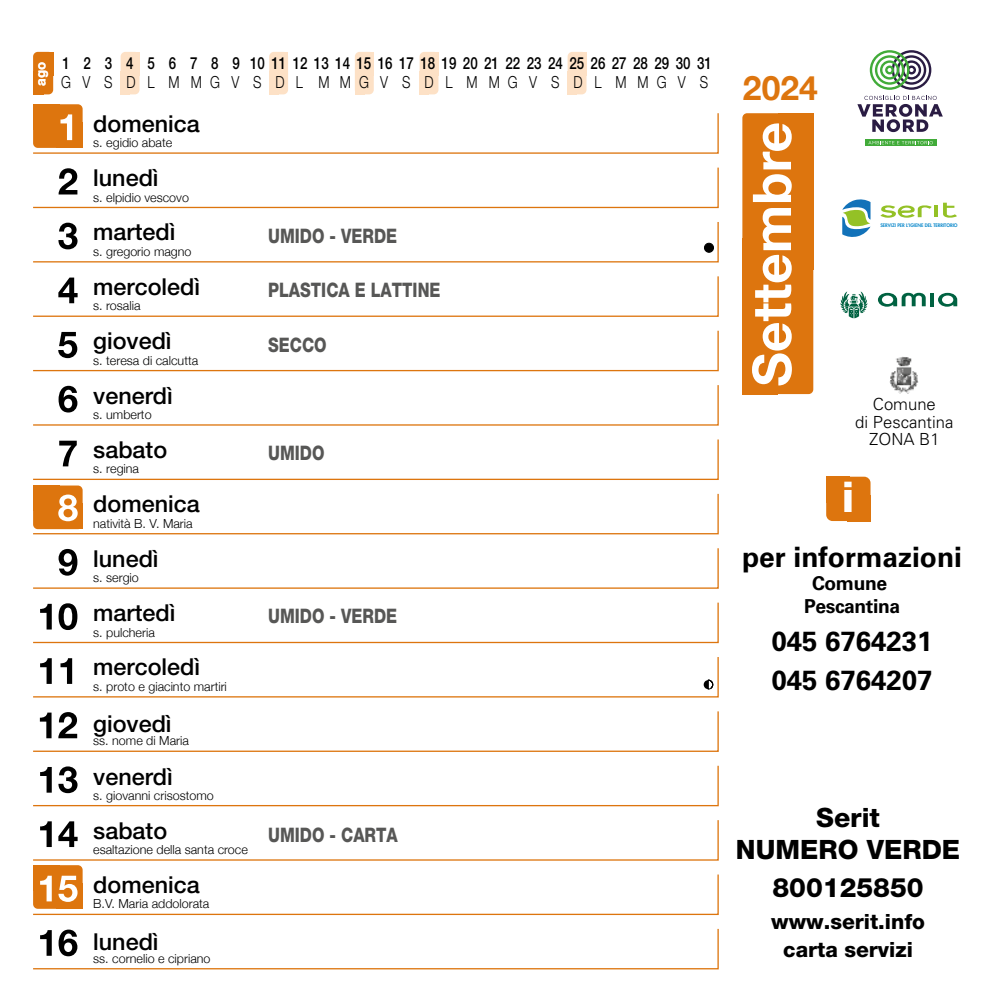
<style>
.page{position:relative;width:993px;height:993px;background:#fff}
.page>*{position:absolute;margin:0;border:0;box-sizing:border-box;transform-origin:0 0}
.t1{font:700 53.38px "Helvetica Neue LT Std";color:#fff}
.t2{font:800 42.35px "Helvetica Neue LT Std";color:#fff}
.t3{font:700 33.6px "Helvetica Neue";color:#dd750e}
.t4{font:700 28px "Univers LT Std";color:#000}
.t5{font:700 27.65px/38.5px "Univers LT Std";color:#000}
.t6{font:800 26.6px/32px "Helvetica Neue LT Std";color:#000;text-align:center}
.t7{font:500 23.28px "Helvetica Neue LT Std";color:#000}
.t8{font:800 21px/28px "Helvetica Neue LT Std";color:#000;text-align:center}
.t9{font:800 19.95px "Helvetica Neue LT Std";color:#575756;scale:.8 1}
.t10{font:700 19.25px/23.1px "Univers LT Std";letter-spacing:-.02em;color:#000;text-align:center}
.t11{font:500 16.62px "Helvetica Neue LT Std";color:#000;scale:.8 1}
.t12{font:300 16.62px "Helvetica Neue LT Std";color:#000;scale:.8 1}
.t13{font:300 16.62px/17.5px "Univers LT Std";color:#000;text-align:center}
.t14{font:700 13.3px "Helvetica Neue LT Std";color:#fff}
.t15{font:300 12.42px "Helvetica Neue";color:#000}
.t16{font:800 4.73px "Futura Std";color:#108bcc}
</style>
<div class="page">
<div style="left:825px;top:476px;width:45px;height:45px;background:#dd750e;border-radius:6px"></div>
<div style="left:825px;top:476px;width:24px;height:26px;background:#dd750e"></div>
<div style="left:846px;top:495px;width:24px;height:26px;background:#dd750e"></div>
<div style="left:567px;top:52px;width:19px;height:42px;background:#fde1c6;border-radius:5px"></div>
<div style="left:567px;top:71px;width:10px;height:23px;background:#fde1c6"></div>
<div style="left:577px;top:52px;width:9px;height:23px;background:#fde1c6"></div>
<div style="left:419px;top:52px;width:19px;height:42px;background:#fde1c6;border-radius:5px"></div>
<div style="left:419px;top:71px;width:10px;height:23px;background:#fde1c6"></div>
<div style="left:429px;top:52px;width:9px;height:23px;background:#fde1c6"></div>
<div style="left:269px;top:52px;width:19px;height:42px;background:#fde1c6;border-radius:5px"></div>
<div style="left:269px;top:71px;width:9px;height:23px;background:#fde1c6"></div>
<div style="left:278px;top:52px;width:10px;height:23px;background:#fde1c6"></div>
<div style="left:355px;top:52px;width:18px;height:42px;background:#fde1c6;border-radius:5px"></div>
<div style="left:355px;top:71px;width:9px;height:23px;background:#fde1c6"></div>
<div style="left:364px;top:52px;width:9px;height:23px;background:#fde1c6"></div>
<div style="left:121px;top:52px;width:18px;height:42px;background:#fde1c6;border-radius:5px"></div>
<div style="left:121px;top:71px;width:9px;height:23px;background:#fde1c6"></div>
<div style="left:130px;top:52px;width:9px;height:23px;background:#fde1c6"></div>
<div style="left:33px;top:104px;width:50px;height:44px;background:#dd750e;border-radius:5px"></div>
<div style="left:33px;top:104px;width:26px;height:26px;background:#dd750e"></div>
<svg style="left:33px;top:864px;width:50px;height:44px"></svg>
<div style="left:33px;top:864px;width:26px;height:26px;background:#dd750e"></div>
<div style="left:33px;top:485px;width:50px;height:44px;background:#dd750e;border-radius:5px"></div>
<div style="left:33px;top:485px;width:26px;height:26px;background:#dd750e"></div>
<div style="left:33px;top:52px;width:20px;height:42px;background:#dd750e;border-radius:5px"></div>
<div style="left:33px;top:71px;width:10px;height:23px;background:#dd750e"></div>
<div style="left:43px;top:52px;width:10px;height:23px;background:#dd750e"></div>
<div style="left:742px;top:113px;width:71px;height:281px;background:#dd750e;border-radius:5px"></div>
<div style="left:742px;top:238px;width:35px;height:156px;background:#dd750e"></div>
<div style="left:777px;top:113px;width:36px;height:156px;background:#dd750e"></div>
<svg style="left:33px;top:928px;width:686px;height:41px"></svg>
<svg style="left:33px;top:872px;width:686px;height:43px"></svg>
<svg style="left:33px;top:820px;width:686px;height:41px"></svg>
<svg style="left:33px;top:765px;width:686px;height:41px"></svg>
<svg style="left:33px;top:602px;width:686px;height:41px"></svg>
<svg style="left:33px;top:548px;width:686px;height:41px"></svg>
<svg style="left:33px;top:492px;width:686px;height:43px"></svg>
<svg style="left:33px;top:439px;width:686px;height:41px"></svg>
<svg style="left:33px;top:385px;width:686px;height:41px"></svg>
<svg style="left:33px;top:276px;width:686px;height:41px"></svg>
<svg style="left:33px;top:222px;width:686px;height:41px"></svg>
<svg style="left:33px;top:167px;width:686px;height:42px"></svg>
<svg style="left:33px;top:112px;width:686px;height:42px"></svg>
<svg style="left:33px;top:711px;width:686px;height:41px"></svg>
<svg style="left:33px;top:330px;width:686px;height:42px"></svg>
<svg style="left:33px;top:657px;width:686px;height:41px"></svg>
<div style="left:704px;top:243px;width:9px;height:9px;background:#000;border-radius:50%"></div>
<div style="left:704px;top:243px;width:9px;height:9px;border:1px solid #000;border-radius:50%"></div>
<svg style="left:880px;top:203px;width:76px;height:15px"></svg>
<svg style="left:842px;top:199px;width:28px;height:38px"></svg>
<svg style="left:865px;top:139px;width:70px;height:7px"></svg>
<svg style="left:869px;top:50px;width:62px;height:40px"></svg>
<svg style="left:868px;top:141px;width:64px;height:3px"></svg>
<svg style="left:857px;top:96px;width:85px;height:36px"></svg>
<svg style="left:878px;top:293px;width:47px;height:14px"></svg>
<svg style="left:938px;top:293px;width:18px;height:14px"></svg>
<svg style="left:930px;top:293px;width:3px;height:13px"></svg>
<svg style="left:840px;top:291px;width:27px;height:27px"></svg>
<img style="left:889px;top:356px;width:28px;height:38px">
<p class="t14" style="left:33px;top:86px;width:25px;rotate:-90deg">ago</p>
<h3 class="t11" style="left:62px;top:53px;width:64px">123</h3>
<h3 class="t12" style="left:61px;top:72px;width:14px">G</h3>
<h3 class="t12" style="left:104px;top:72px;width:12px">S</h3>
<h3 class="t12" style="left:82px;top:72px;width:11px">V</h3>
<h3 class="t11" style="left:126px;top:53px;width:11px">4</h3>
<h3 class="t12" style="left:126px;top:72px;width:13px">D</h3>
<h3 class="t11" style="left:147px;top:53px;width:11px">5</h3>
<h3 class="t12" style="left:147px;top:72px;width:10px">L</h3>
<h3 class="t11" style="left:169px;top:53px;width:11px">6</h3>
<h3 class="t12" style="left:168px;top:72px;width:15px">M</h3>
<h3 class="t11" style="left:190px;top:53px;width:11px">7</h3>
<h3 class="t12" style="left:191px;top:72px;width:15px">M</h3>
<h3 class="t11" style="left:211px;top:53px;width:11px">8</h3>
<h3 class="t11" style="left:232px;top:53px;width:11px">9</h3>
<h3 class="t11" style="left:250px;top:53px;width:578px">10 11 12 13 14 15 16 17 18 19 20 21 22 23 24 25 26 27 28 29 30 31</h3>
<h3 class="t12" style="left:656px;top:72px;width:14px">G</h3>
<h3 class="t3" style="left:742px;top:67px;width:76px">2024</h3>
<h3 class="t12" style="left:210px;top:72px;width:14px">G</h3>
<h3 class="t12" style="left:231px;top:72px;width:11px">V</h3>
<h3 class="t12" style="left:253px;top:72px;width:12px">S</h3>
<h3 class="t12" style="left:677px;top:72px;width:39px">V S</h3>
<h3 class="t12" style="left:275px;top:72px;width:13px">D</h3>
<h3 class="t12" style="left:295px;top:72px;width:10px">L</h3>
<h3 class="t12" style="left:318px;top:72px;width:15px">M</h3>
<h3 class="t12" style="left:339px;top:72px;width:15px">M</h3>
<h3 class="t12" style="left:359px;top:72px;width:14px">G</h3>
<h3 class="t12" style="left:380px;top:72px;width:11px">V</h3>
<h3 class="t12" style="left:402px;top:72px;width:12px">S</h3>
<h3 class="t12" style="left:424px;top:72px;width:13px">D</h3>
<h3 class="t12" style="left:445px;top:72px;width:10px">L</h3>
<h3 class="t12" style="left:466px;top:72px;width:15px">M</h3>
<h3 class="t12" style="left:488px;top:72px;width:15px">M</h3>
<h3 class="t12" style="left:508px;top:72px;width:14px">G</h3>
<h3 class="t12" style="left:529px;top:72px;width:11px">V</h3>
<h3 class="t12" style="left:551px;top:72px;width:12px">S</h3>
<h3 class="t12" style="left:573px;top:72px;width:13px">D</h3>
<h3 class="t12" style="left:594px;top:72px;width:10px">L</h3>
<h3 class="t12" style="left:615px;top:72px;width:15px">M</h3>
<h3 class="t12" style="left:637px;top:72px;width:15px">M</h3>
<h3 class="t7" style="left:93px;top:109px;width:108px">domenica</h3>
<h3 class="t7" style="left:93px;top:164px;width:67px">lunedì</h3>
<h3 class="t7" style="left:93px;top:218px;width:84px">martedì</h3>
<h3 class="t7" style="left:93px;top:272px;width:108px">mercoledì</h3>
<h3 class="t7" style="left:93px;top:327px;width:80px">giovedì</h3>
<h3 class="t7" style="left:93px;top:381px;width:81px">venerdì</h3>
<h3 class="t7" style="left:93px;top:435px;width:75px">sabato</h3>
<h3 class="t7" style="left:93px;top:490px;width:108px">domenica</h3>
<h3 class="t7" style="left:93px;top:544px;width:67px">lunedì</h3>
<h3 class="t7" style="left:93px;top:598px;width:84px">martedì</h3>
<h3 class="t7" style="left:93px;top:653px;width:108px">mercoledì</h3>
<h3 class="t7" style="left:93px;top:709px;width:80px">giovedì</h3>
<h3 class="t7" style="left:93px;top:762px;width:81px">venerdì</h3>
<h3 class="t7" style="left:93px;top:816px;width:75px">sabato</h3>
<h3 class="t7" style="left:93px;top:871px;width:108px">domenica</h3>
<h3 class="t7" style="left:93px;top:927px;width:67px">lunedì</h3>
<p class="t15" style="left:93px;top:135px;width:80px">s. egidio abate</p>
<p class="t15" style="left:93px;top:189px;width:97px">s. elpidio vescovo</p>
<p class="t15" style="left:93px;top:244px;width:100px">s. gregorio magno</p>
<p class="t15" style="left:93px;top:298px;width:49px">s. rosalia</p>
<p class="t15" style="left:93px;top:352px;width:106px">s. teresa di calcutta</p>
<p class="t15" style="left:93px;top:407px;width:60px">s. umberto</p>
<p class="t15" style="left:93px;top:461px;width:47px">s. regina</p>
<p class="t15" style="left:93px;top:515px;width:101px">natività B. V. Maria</p>
<p class="t15" style="left:93px;top:570px;width:47px">s. sergio</p>
<p class="t15" style="left:93px;top:624px;width:63px">s. pulcheria</p>
<p class="t15" style="left:93px;top:678px;width:135px">s. proto e giacinto martiri</p>
<p class="t15" style="left:93px;top:733px;width:97px">ss. nome di Maria</p>
<p class="t15" style="left:93px;top:787px;width:122px">s. giovanni crisostomo</p>
<p class="t15" style="left:93px;top:841px;width:156px">esaltazione della santa croce</p>
<p class="t15" style="left:93px;top:896px;width:118px">B.V. Maria addolorata</p>
<p class="t15" style="left:93px;top:950px;width:119px">ss. cornelio e cipriano</p>
<h3 class="t9" style="left:268px;top:224px;width:163px">UMIDO - VERDE</h3>
<h3 class="t9" style="left:268px;top:278px;width:217px">PLASTICA E LATTINE</h3>
<h3 class="t9" style="left:268px;top:333px;width:74px">SECCO</h3>
<h3 class="t9" style="left:268px;top:441px;width:72px">UMIDO</h3>
<h3 class="t9" style="left:268px;top:603px;width:163px">UMIDO - VERDE</h3>
<h3 class="t9" style="left:268px;top:822px;width:163px">UMIDO - CARTA</h3>
<h1 class="t1" style="left:738px;top:386px;width:266px;rotate:-90deg">Settembre</h1>
<p class="t16" style="left:880px;top:222px;width:79px">SERVIZI PER L’IGIENE DEL TERRITORIO</p>
<h3 class="t13" style="left:855px;top:395px;width:100px">Comune<br>di Pescantina<br>ZONA B1</h3>
<h2 class="t2" style="left:841px;top:471px;width:14px">i</h2>
<h3 class="t4" style="left:741px;top:540px;width:221px">per informazioni</h3>
<h3 class="t10" style="left:803px;top:571px;width:98px">Comune<br>Pescantina</h3>
<h3 class="t5" style="left:771px;top:622px;width:162px">045 6764231<br>045 6764207</h3>
<h3 class="t6" style="left:735px;top:800px;width:226px">Serit<br>NUMERO VERDE</h3>
<h3 class="t6" style="left:772px;top:871px;width:153px">800125850</h3>
<h3 class="t8" style="left:771px;top:906px;width:155px">www.serit.info carta servizi</h3>
</div>
